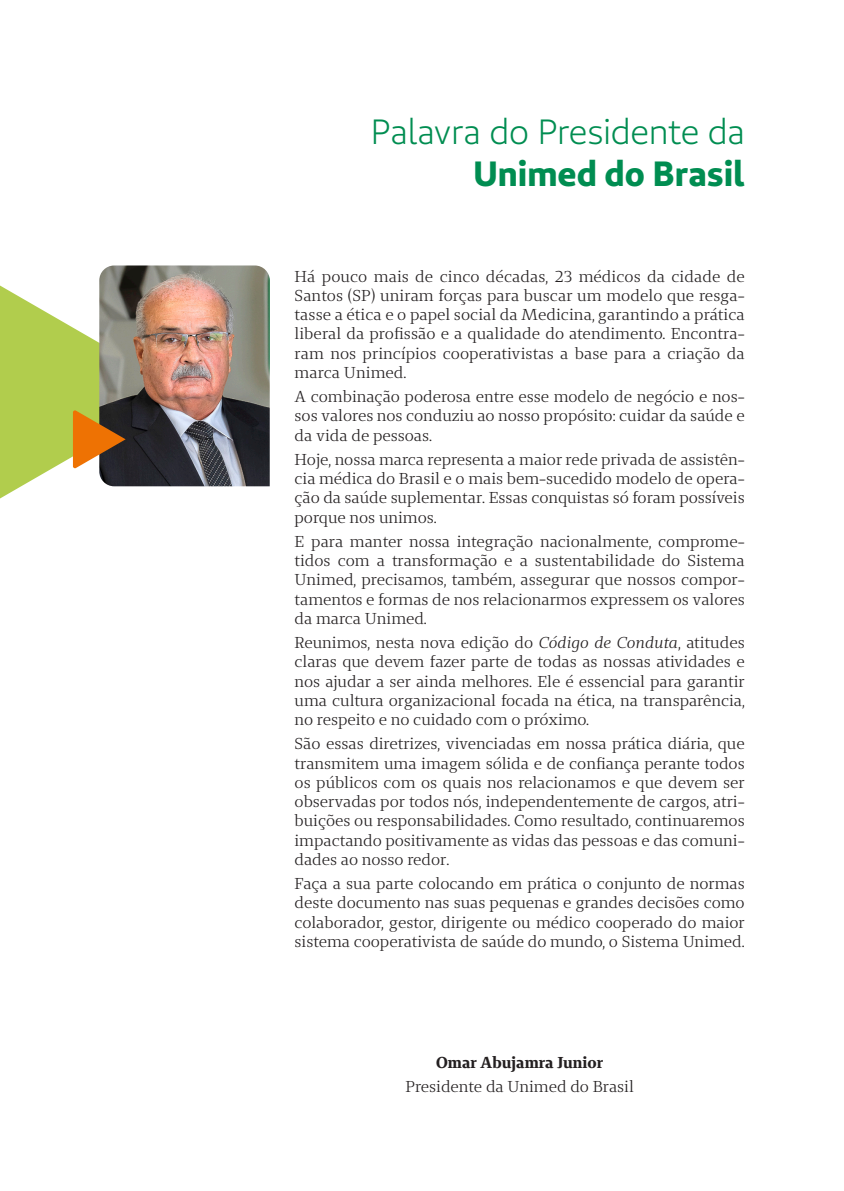
<style>
.page{position:relative;width:844px;height:1191px;background:#fff}
.page>*{position:absolute;margin:0;border:0;box-sizing:border-box;transform-origin:0 0}
.t1{font:35px/42px "Unimed Sans 2020 Book";letter-spacing:-.015em;color:#008d51;text-align:right}
.Corpo{font:15.75px/19.2px "Unimed Serif 2020 Book";color:#231f20;text-align:justify}
.t2{font:15.75px "Unimed Serif 2020 Bold";color:#231f20}
.s1{font-family:"Unimed Sans 2020 Bold"}
.s2{font-style:italic}
</style>
<div class="page">
<img style="left:99px;top:265px;width:171px;height:221px">
<svg style="left:0;top:285px;width:184px;height:213px"></svg>
<p class="t1" style="left:370px;top:110px;width:376px">Palavra do Presidente da<br><span class="s1">Unimed do Brasil</span></p>
<p class="Corpo" style="left:294px;top:266px;width:451px">Há pouco mais de cinco décadas, 23 médicos da cidade de Santos (SP) uniram forças para buscar um modelo que resga&shy;tasse a ética e o papel social da Medicina, garantindo a prática liberal da profissão e a qualidade do atendimento. Encontra&shy;ram nos princípios cooperativistas a base para a criação da marca Unimed.</p>
<p class="Corpo" style="left:294px;top:387px;width:451px">A combinação poderosa entre esse modelo de negócio e nos&shy;sos valores nos conduziu ao nosso propósito: cuidar da saúde e da vida de pessoas.</p>
<p class="Corpo" style="left:294px;top:449px;width:451px">Hoje, nossa marca representa a maior rede privada de assistên&shy;cia médica do Brasil e o mais bem-sucedido modelo de opera&shy;ção da saúde suplementar. Essas conquistas só foram possíveis porque nos unimos.</p>
<p class="Corpo" style="left:294px;top:531px;width:451px">E para manter nossa integração nacionalmente, comprome&shy;tidos com a transformação e a sustentabilidade do Sistema Unimed, precisamos, também, assegurar que nossos compor&shy;tamentos e formas de nos relacionarmos expressem os valores da marca Unimed.</p>
<p class="Corpo" style="left:294px;top:633px;width:451px">Reunimos, nesta nova edição do <span class="s2">Código de Conduta</span>, atitudes claras que devem fazer parte de todas as nossas atividades e nos ajudar a ser ainda melhores. Ele é essencial para garantir uma cultura organizacional focada na ética, na transparência, no respeito e no cuidado com o próximo.</p>
<p class="Corpo" style="left:294px;top:734px;width:451px">São essas diretrizes, vivenciadas em nossa prática diária, que transmitem uma imagem sólida e de confiança perante todos os públicos com os quais nos relacionamos e que devem ser observadas por todos nós, independentemente de cargos, atri&shy;buições ou responsabilidades. Como resultado, continuaremos impactando positivamente as vidas das pessoas e das comuni&shy;dades ao nosso redor.</p>
<p class="Corpo" style="left:294px;top:873px;width:451px">Faça a sua parte colocando em prática o conjunto de normas deste documento nas suas pequenas e grandes decisões como colaborador, gestor, dirigente ou médico cooperado do maior sistema cooperativista de saúde do mundo, o Sistema Unimed.</p>
<p class="t2" style="left:436px;top:1052px;width:168px">Omar Abujamra Junior</p>
<p class="Corpo" style="left:405px;top:1076px;width:230px">Presidente da Unimed do Brasil</p>
</div>
